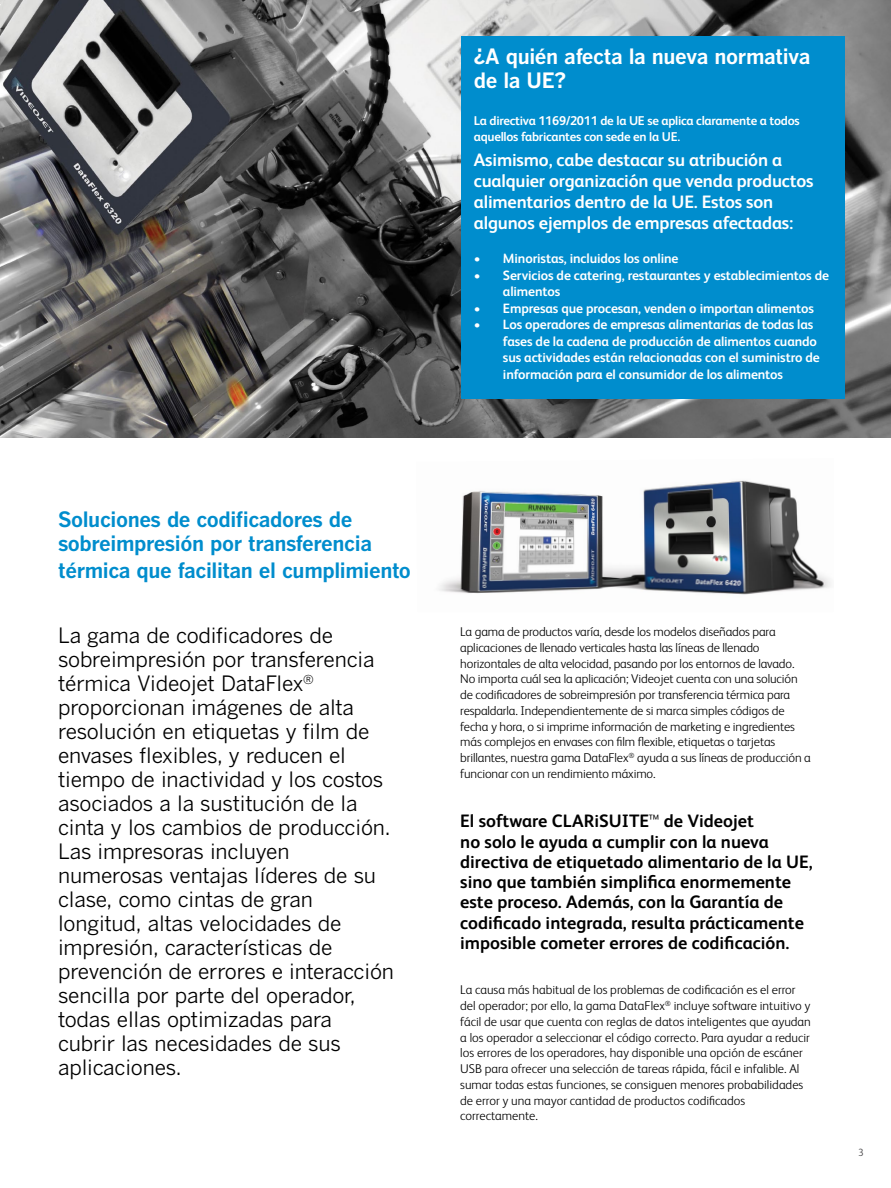
<style>
.page{position:relative;width:891px;height:1188px;background:#fff}
.page>*{position:absolute;margin:0;border:0;box-sizing:border-box;transform-origin:0 0}
.t1{font:21px/24px "Benton Gothic";letter-spacing:-.01em;color:#000}
.t2{font:700 21px/24px "Benton Gothic";letter-spacing:-.02em;color:#008dcd}
.t3{font:700 21px/24px "Benton Gothic";letter-spacing:-.02em;color:#fff}
.t4{font:700 18px/20.2px "FS Albert Pro";color:#000}
.t5{font:700 18px/21px "FS Albert Pro";letter-spacing:-.01em;color:#fff}
.t6{font:700 13.5px/16.5px "FS Albert Pro";letter-spacing:-.01em;color:#fff}
.t7{font:300 12.75px/15.8px "FS Albert Pro";letter-spacing:-.01em;color:#000}
.t8{font:700 12.75px/15.8px "FS Albert Pro";letter-spacing:-.02em;color:#fff}
.t9{font:300 10.5px "FS Albert Pro";color:#414042}
.s1{font-weight:300}
</style>
<div class="page">
<img style="left:0;top:0;width:891px;height:438px">
<div style="left:461px;top:36px;width:384px;height:362px;background:#008dcd"></div>
<img style="left:439px;top:480px;width:392px;height:115px">
<h1 class="t3" style="left:474px;top:45px;width:338px">¿A quién afecta la nueva normativa de la UE?</h1>
<p class="t8" style="left:474px;top:112px;width:327px">La directiva 1169/2011 de la UE se aplica claramente a todos aquellos fabricantes con sede en la UE.</p>
<h2 class="t5" style="left:474px;top:148px;width:341px">Asimismo, cabe destacar su atribución a cualquier organización que venda productos alimentarios dentro de la UE. Estos son algunos ejemplos de empresas afectadas:</h2>
<p class="t6" style="left:474px;top:250px;width:206px">• Minoristas, incluidos los online</p>
<p class="t6" style="left:503px;top:266px;width:328px;text-indent:-29px">• Servicios de catering, restaurantes y establecimientos de alimentos</p>
<p class="t6" style="left:474px;top:299px;width:342px">• Empresas que procesan, venden o importan alimentos</p>
<p class="t6" style="left:503px;top:316px;width:318px;text-indent:-29px">• Los operadores de empresas alimentarias de todas las fases de la cadena de producción de alimentos cuando sus actividades están relacionadas con el suministro de información para el consumidor de los alimentos</p>
<h1 class="t2" style="left:58px;top:508px;width:316px">Soluciones de codificadores de sobreimpresión por transferencia</h1>
<h1 class="t2" style="left:58px;top:559px;width:354px">térmica que facilitan el cumplimiento</h1>
<p class="t1" style="left:58px;top:624px;width:337px">La gama de codificadores de sobreimpresión por transferencia térmica Videojet DataFlex<sup>® </sup>proporcionan imágenes de alta resolución en etiquetas y film de envases flexibles, y reducen el tiempo de inactividad y los costos asociados a la sustitución de la cinta y los cambios de producción.<br>Las impresoras incluyen numerosas ventajas líderes de su clase, como cintas de gran longitud, altas velocidades de impresión, características de prevención de errores e interacción sencilla por parte del operador, todas ellas optimizadas para cubrir las necesidades de sus aplicaciones.</p>
<p class="t7" style="left:460px;top:623px;width:352px">La gama de productos varía, desde los modelos diseñados para aplicaciones de llenado verticales hasta las líneas de llenado horizontales de alta velocidad, pasando por los entornos de lavado.<br>No importa cuál sea la aplicación; Videojet cuenta con una solución de codificadores de sobreimpresión por transferencia térmica para respaldarla. Independientemente de si marca simples códigos de fecha y hora, o si imprime información de marketing e ingredientes más complejos en envases con film flexible, etiquetas o tarjetas brillantes, nuestra gama DataFlex<sup>®</sup> ayuda a sus líneas de producción a funcionar con un rendimiento máximo.</p>
<p class="t4" style="left:460px;top:810px;width:354px">El software CLARiSUITE<span class="s1">™</span> de Videojet<br>no solo le ayuda a cumplir con la nueva directiva de etiquetado alimentario de la UE, sino que también simplifica enormemente este proceso. Además, con la Garantía de codificado integrada, resulta prácticamente imposible cometer errores de codificación.</p>
<p class="t7" style="left:460px;top:981px;width:352px">La causa más habitual de los problemas de codificación es el error del operador; por ello, la gama DataFlex<sup>®</sup> incluye software intuitivo y fácil de usar que cuenta con reglas de datos inteligentes que ayudan a los operador a seleccionar el código correcto. Para ayudar a reducir los errores de los operadores, hay disponible una opción de escáner USB para ofrecer una selección de tareas rápida, fácil e infalible. Al sumar todas estas funciones, se consiguen menores probabilidades de error y una mayor cantidad de productos codificados correctamente.</p>
<p class="t9" style="left:858px;top:1145px;width:7px">3</p>
</div>
